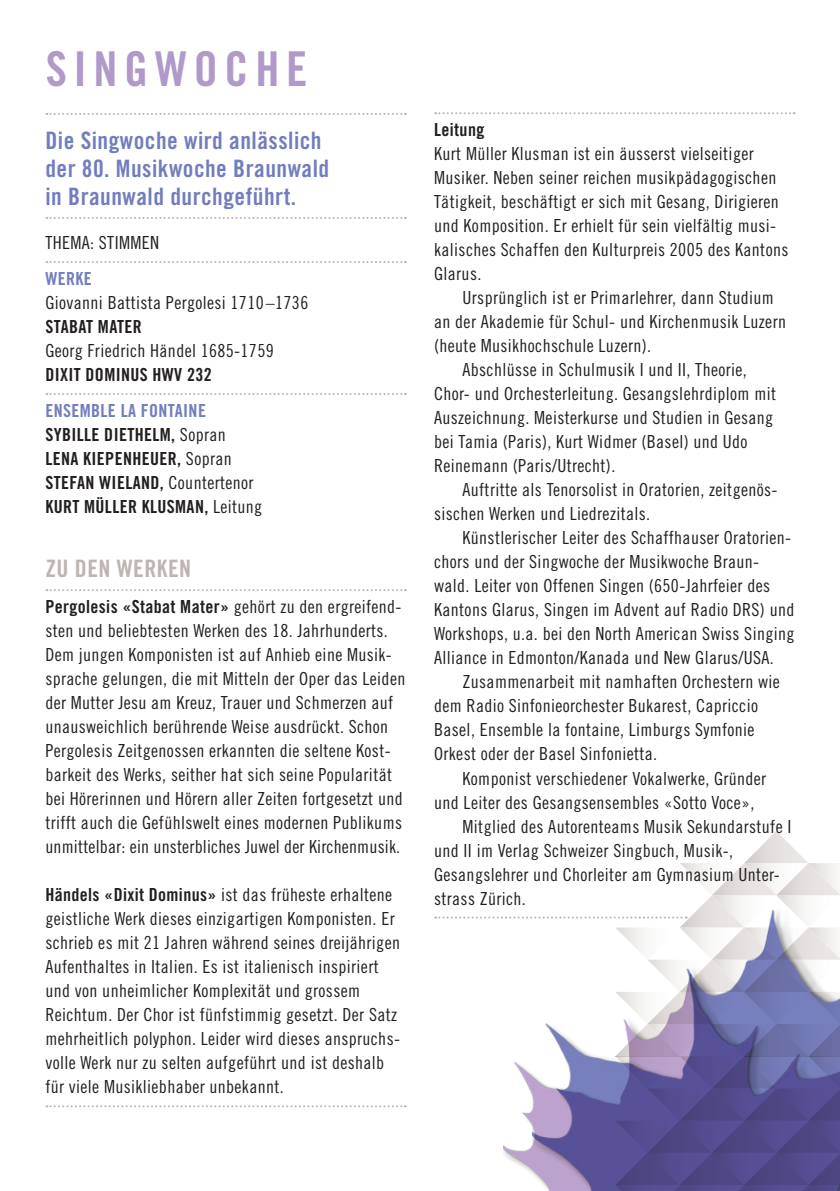
<style>
.page{position:relative;width:840px;height:1191px;background:#fff}
.page>*{position:absolute;margin:0;border:0;box-sizing:border-box;transform-origin:0 0}
.t1{font:48px "Trade Gothic LT Std Bd Cn 20";letter-spacing:.14em;color:#b09ac9}
.mwbw_zwischentitel{font:24px "Trade Gothic LT Std Bd Cn 20";letter-spacing:.02em;color:#717dbd}
.mwbw_zwischentitel-2{font:24px "Trade Gothic LT Std Bd Cn 20";letter-spacing:.02em;color:#bdb5b2}
.mwbw_zwischentitel-3{font:18px/24px "Trade Gothic LT Std Cn 18";letter-spacing:.02em;color:#231f20}
.mwbw_text{font:18px/24px "Trade Gothic LT Std Cn 18";letter-spacing:.02em;color:#231f20}
.mwbw_zwischentitel-4{font:18px "Trade Gothic LT Std Bd Cn 20";letter-spacing:.02em;color:#231f20}
.mwbw_zwischentitel-5{font:18px "Trade Gothic LT Std Bd Cn 20";letter-spacing:.02em;color:#717dbd}
.mwbw_text_bold_grün{font:18px "Trade Gothic LT Std Cn 18";letter-spacing:.02em;color:#231f20}
.s1{font-family:"Trade Gothic LT Std Cn 18"}
.s2{font-family:"Trade Gothic LT Std Bd Cn 20"}
</style>
<div class="page">
<svg style="left:46px;top:113px;width:359px;height:2px"></svg>
<svg style="left:46px;top:217px;width:359px;height:2px"></svg>
<svg style="left:46px;top:261px;width:359px;height:2px"></svg>
<svg style="left:46px;top:393px;width:359px;height:2px"></svg>
<svg style="left:46px;top:589px;width:359px;height:2px"></svg>
<svg style="left:46px;top:1105px;width:359px;height:2px"></svg>
<svg style="left:435px;top:112px;width:359px;height:2px"></svg>
<svg style="left:435px;top:831px;width:404px;height:360px"></svg>
<h1 class="t1" style="left:45px;top:39px;width:263px">SINGWOCHE</h1>
<p class="mwbw_zwischentitel" style="left:45px;top:126px;width:277px">Die Singwoche wird anlässlich</p>
<p class="mwbw_zwischentitel" style="left:45px;top:154px;width:285px">der 80. Musikwoche Braunwald</p>
<p class="mwbw_zwischentitel" style="left:45px;top:182px;width:252px">in Braunwald durchgeführt.</p>
<p class="mwbw_text_bold_grün" style="left:45px;top:232px;width:115px">THEMA: STIMMEN</p>
<p class="mwbw_zwischentitel-5" style="left:45px;top:268px;width:48px">WERKE</p>
<p class="mwbw_text" style="left:45px;top:290px;width:264px">Giovanni Battista Pergolesi 1710–1736</p>
<p class="mwbw_zwischentitel-4" style="left:45px;top:316px;width:98px">STABAT MATER</p>
<p class="mwbw_text" style="left:45px;top:338px;width:230px">Georg Friedrich Händel 1685-1759</p>
<p class="mwbw_zwischentitel-4" style="left:45px;top:364px;width:168px">DIXIT DOMINUS HWV 232</p>
<p class="mwbw_zwischentitel-5" style="left:45px;top:400px;width:162px">ENSEMBLE LA FONTAINE</p>
<p class="mwbw_zwischentitel-4" style="left:45px;top:424px;width:182px">SYBILLE DIETHELM, <span class="s1">Sopran</span></p>
<p class="mwbw_zwischentitel-4" style="left:45px;top:448px;width:188px">LENA KIEPENHEUER, <span class="s1">Sopran</span></p>
<p class="mwbw_zwischentitel-4" style="left:45px;top:472px;width:210px">STEFAN WIELAND, <span class="s1">Countertenor</span></p>
<p class="mwbw_zwischentitel-4" style="left:45px;top:496px;width:218px">KURT MÜLLER KLUSMAN, <span class="s1">Leitung</span></p>
<p class="mwbw_zwischentitel-2" style="left:45px;top:554px;width:147px">ZU DEN WERKEN</p>
<p class="mwbw_text" style="left:45px;top:594px;width:361px"><span class="s2">Pergolesis «Stabat Mater»</span> gehört zu den ergreifend&shy;sten und beliebtesten Werken des 18. Jahrhunderts.<br>Dem jungen Komponisten ist auf Anhieb eine Musik&shy;sprache gelungen, die mit Mitteln der Oper das Leiden der Mutter Jesu am Kreuz, Trauer und Schmerzen auf unausweichlich berührende Weise ausdrückt. Schon Pergolesis Zeitgenossen erkannten die seltene Kost&shy;barkeit des Werks, seither hat sich seine Popularität bei Hörerinnen und Hörern aller Zeiten fortgesetzt und trifft auch die Gefühlswelt eines modernen Publikums unmittelbar: ein unsterbliches Juwel der Kirchenmusik.</p>
<p class="mwbw_text" style="left:45px;top:882px;width:356px"><span class="s2">Händels «Dixit Dominus»</span> ist das früheste erhaltene geistliche Werk dieses einzigartigen Komponisten. Er schrieb es mit 21 Jahren während seines dreijährigen Aufenthaltes in Italien. Es ist italienisch inspiriert und von unheimlicher Komplexität und grossem Reichtum. Der Chor ist fünfstimmig gesetzt. Der Satz mehrheitlich polyphon. Leider wird dieses anspruchs&shy;volle Werk nur zu selten aufgeführt und ist deshalb für viele Musikliebhaber unbekannt.</p>
<p class="mwbw_zwischentitel-4" style="left:434px;top:119px;width:52px">Leitung</p>
<p class="mwbw_zwischentitel-3" style="left:434px;top:142px;width:355px">Kurt Müller Klusman ist ein äusserst vielseitiger Musiker. Neben seiner reichen musikpädagogischen Tätigkeit, beschäftigt er sich mit Gesang, Dirigieren und Komposition. Er erhielt für sein vielfältig musi&shy;kalisches Schaffen den Kulturpreis 2005 des Kantons Glarus.</p>
<p class="mwbw_zwischentitel-3" style="left:434px;top:286px;width:353px;text-indent:28px">Ursprünglich ist er Primarlehrer, dann Studium an der Akademie für Schul- und Kirchenmusik Luzern (heute Musikhochschule Luzern).</p>
<p class="mwbw_zwischentitel-3" style="left:434px;top:358px;width:343px;text-indent:28px">Abschlüsse in Schulmusik I und II, Theorie, Chor- und Orchesterleitung. Gesangslehrdiplom mit Auszeichnung. Meisterkurse und Studien in Gesang bei Tamia (Paris), Kurt Widmer (Basel) und Udo Reinemann (Paris/Utrecht).</p>
<p class="mwbw_zwischentitel-3" style="left:434px;top:478px;width:344px;text-indent:28px">Auftritte als Tenorsolist in Oratorien, zeitgenös&shy;sischen Werken und Liedrezitals.</p>
<p class="mwbw_zwischentitel-3" style="left:434px;top:526px;width:361px;text-indent:28px">Künstlerischer Leiter des Schaffhauser Oratorien&shy;chors und der Singwoche der Musikwoche Braun&shy;wald. Leiter von Offenen Singen (650-Jahrfeier des Kantons Glarus, Singen im Advent auf Radio DRS) und Workshops, u.a. bei den North American Swiss Singing Alliance in Edmonton/Kanada und New Glarus/USA.</p>
<p class="mwbw_zwischentitel-3" style="left:434px;top:670px;width:347px;text-indent:28px">Zusammenarbeit mit namhaften Orchestern wie dem Radio Sinfonieorchester Bukarest, Capriccio Basel, Ensemble la fontaine, Limburgs Symfonie Orkest oder der Basel Sinfonietta.</p>
<p class="mwbw_zwischentitel-3" style="left:434px;top:766px;width:333px;text-indent:28px">Komponist verschiedener Vokalwerke, Gründer und Leiter des Gesangsensembles «Sotto Voce»,</p>
<p class="mwbw_zwischentitel-3" style="left:434px;top:814px;width:358px;text-indent:28px">Mitglied des Autorenteams Musik Sekundarstufe I und II im Verlag Schweizer Singbuch, Musik-, Gesangslehrer und Chorleiter am Gymnasium Unter&shy;strass Zürich.</p>
</div>
